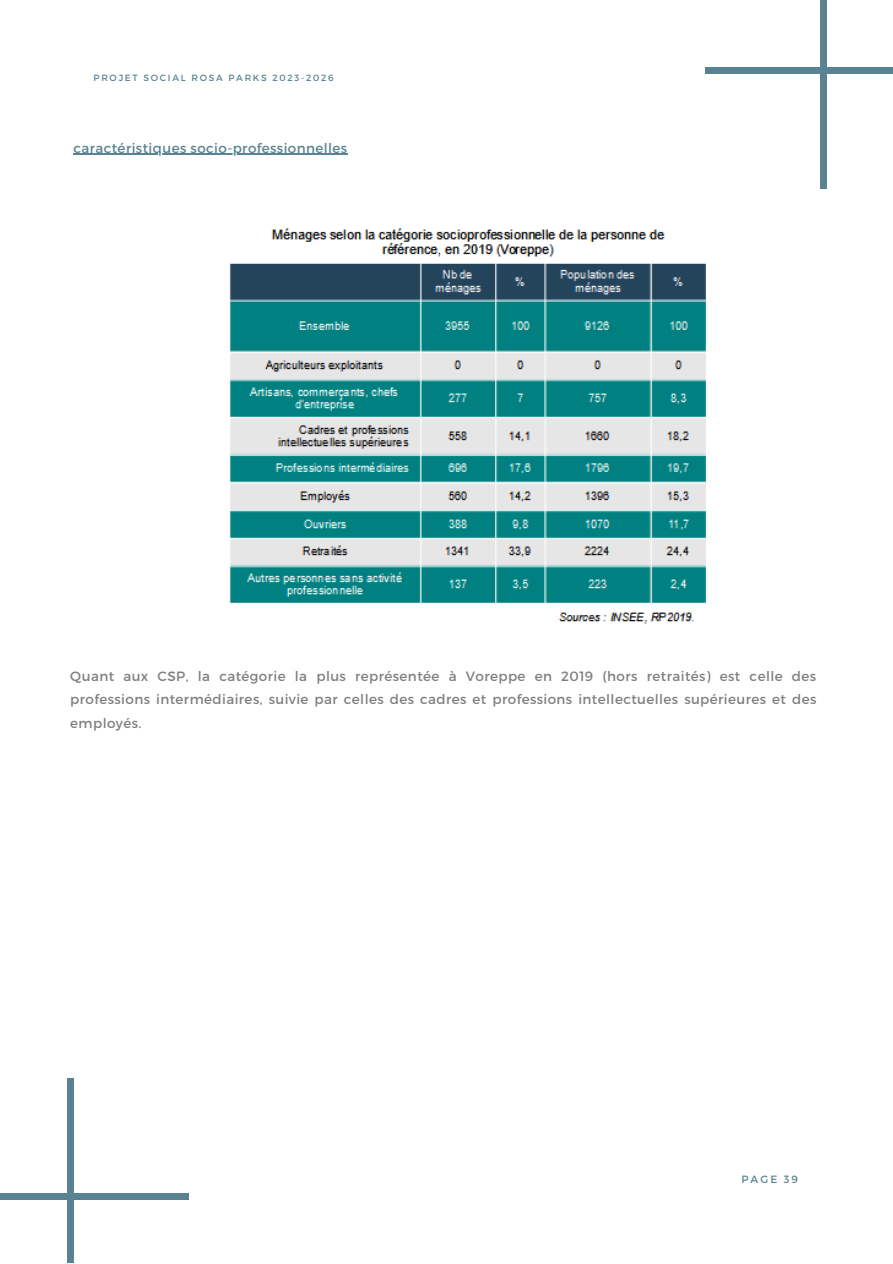
<style>
.page{position:relative;width:893px;height:1264px;background:#fff}
.page>*{position:absolute;margin:0;border:0;box-sizing:border-box;transform-origin:0 0}
.t1{font:13.5px/23.5px "Montserrat";letter-spacing:.03em;color:#000;text-align:justify}
.t2{font:13.5px "Montserrat";letter-spacing:.03em;color:#598392}
.t3{font:10.5px "Montserrat";letter-spacing:.19em;color:#598392}
.t4{font:9px "Montserrat";letter-spacing:.19em;color:#598392}
</style>
<div class="page">
<div style="left:67px;top:1077px;width:6px;height:185px;background:#598392"></div>
<div style="left:0;top:1192px;width:189px;height:7px;background:#598392"></div>
<div style="left:820px;top:0;width:6px;height:189px;background:#598392"></div>
<div style="left:705px;top:68px;width:187px;height:6px;background:#598392"></div>
<img style="left:229px;top:228px;width:476px;height:396px">
<hr style="left:73px;top:154px;width:274px;height:1px;background:#598392">
<p class="t4" style="left:94px;top:71px;width:242px">PROJET SOCIAL ROSA PARKS 2023-2026</p>
<p class="t2" style="left:73px;top:139px;width:275px">caractéristiques socio-professionnelles</p>
<p class="t1" style="left:70px;top:663px;width:747px">Quant aux CSP, la catégorie la plus représentée à Voreppe en 2019 (hors retraités) est celle des professions intermédiaires, suivie par celles des cadres et professions intellectuelles supérieures et des employés.</p>
<p class="t3" style="left:741px;top:1171px;width:58px">PAGE 39</p>
</div>
